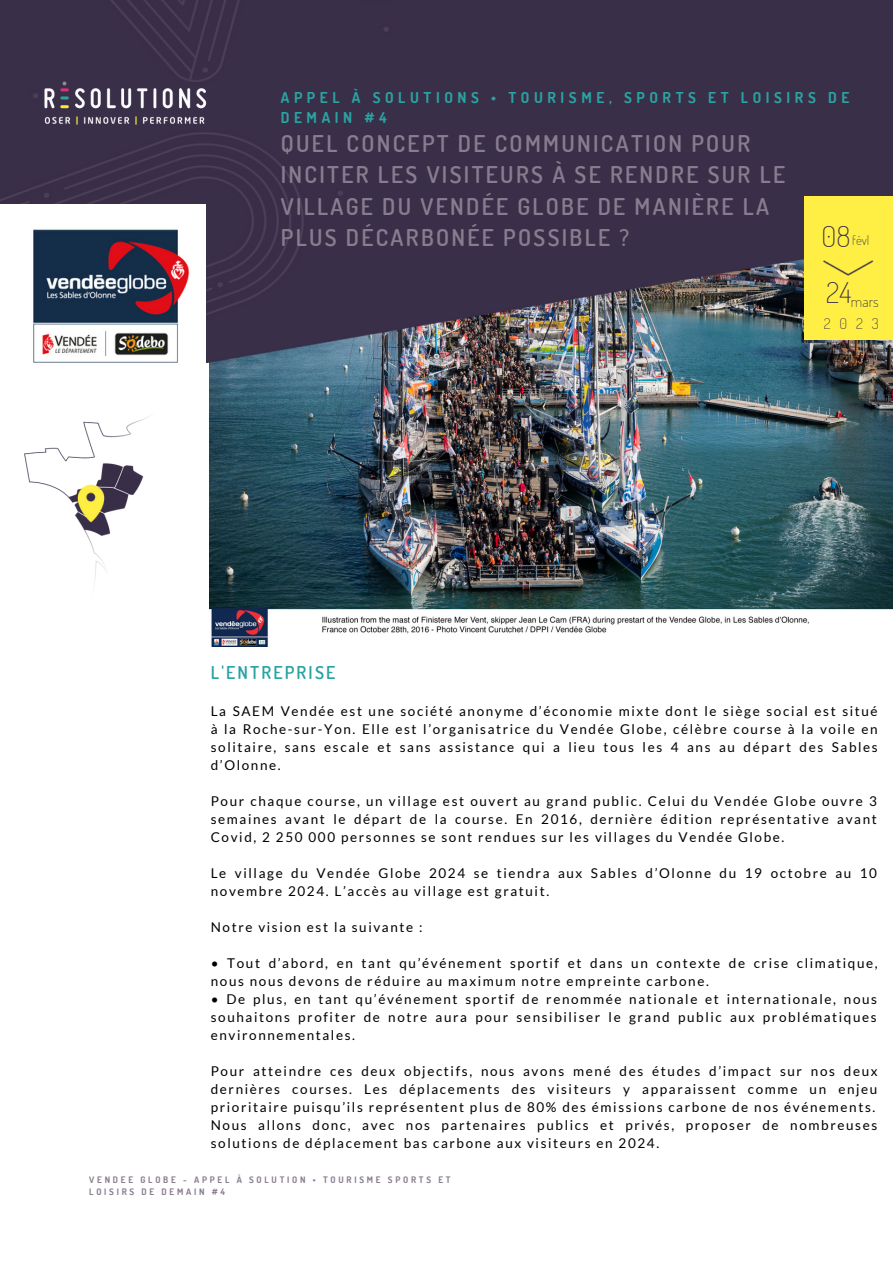
<style>
.page{position:relative;width:893px;height:1264px;background:#fff}
.page>*{position:absolute;margin:0;border:0;box-sizing:border-box;transform-origin:0 0}
.t1{font:600 23.1px/31.5px "Dosis";letter-spacing:.1em;color:#887d8f}
.t2{font:600 17.7px "Dosis";letter-spacing:.12em;color:#2aa3a2}
.t3{font:700 15px/20.2px "Dosis";letter-spacing:.305em;color:#2aa3a2}
.t4{font:200 14.85px/22.4px "Dosis";letter-spacing:.3em;color:#3a2f48}
.t5{font:13.5px/18px "Lato";letter-spacing:.12em;color:#000;text-align:justify}
.t6{font:200 13.05px "Dosis";color:#3a2f48}
.t7{font:700 9px/12.5px "Dosis";letter-spacing:.305em;color:#887d8f}
.s1{font-size:28.65px}
</style>
<div class="page">
<img style="left:209px;top:363px;width:683px;height:283px">
<img style="left:0;top:0;width:892px;height:363px">
<div style="left:804px;top:196px;width:88px;height:144px;background:#ffef44"></div>
<img style="left:823px;top:260px;width:51px;height:16px">
<div style="left:0;top:204px;width:206px;height:231px;background:#fff"></div>
<img style="left:24px;top:415px;width:127px;height:169px">
<img style="left:76px;top:483px;width:29px;height:42px">
<img style="left:21px;top:65px;width:208px;height:83px">
<img style="left:33px;top:229px;width:157px;height:134px">
<p class="t3" style="left:281px;top:86px;width:570px">APPEL À SOLUTIONS • TOURISME, SPORTS ET LOISIRS DE<br>DEMAIN #4</p>
<h1 class="t1" style="left:281px;top:127px;width:506px">QUEL CONCEPT DE COMMUNICATION POUR INCITER LES VISITEURS À SE RENDRE SUR LE VILLAGE DU VENDÉE GLOBE DE MANIÈRE LA PLUS DÉCARBONÉE POSSIBLE ?</h1>
<p class="t6" style="left:821px;top:232px;width:49px"><span class="s1">08</span>févl</p>
<p class="t4" style="left:823px;top:290px;width:57px"><sup>24</sup>mars<br>2023</p>
<h2 class="t2" style="left:211px;top:661px;width:126px">L'ENTREPRISE</h2>
<p class="t5" style="left:211px;top:702px;width:668px">La SAEM Vendée est une société anonyme d’économie mixte dont le siège social est situé à la Roche-sur-Yon. Elle est l’organisatrice du Vendée Globe, célèbre course à la voile en solitaire, sans escale et sans assistance qui a lieu tous les 4 ans au départ des Sables d’Olonne.</p>
<p class="t5" style="left:211px;top:792px;width:667px">Pour chaque course, un village est ouvert au grand public. Celui du Vendée Globe ouvre 3 semaines avant le départ de la course. En 2016, dernière édition représentative avant Covid, 2 250 000 personnes se sont rendues sur les villages du Vendée Globe.</p>
<p class="t5" style="left:211px;top:863px;width:667px">Le village du Vendée Globe 2024 se tiendra aux Sables d’Olonne du 19 octobre au 10 novembre 2024. L’accès au village est gratuit.</p>
<p class="t5" style="left:211px;top:917px;width:213px">Notre vision est la suivante :</p>
<p class="t5" style="left:211px;top:953px;width:668px">• Tout d’abord, en tant qu’événement sportif et dans un contexte de crise climatique, nous nous devons de réduire au maximum notre empreinte carbone.</p>
<p class="t5" style="left:211px;top:989px;width:667px">• De plus, en tant qu’événement sportif de renommée nationale et internationale, nous souhaitons profiter de notre aura pour sensibiliser le grand public aux problématiques environnementales.</p>
<p class="t5" style="left:211px;top:1061px;width:668px;text-align:left">Pour atteindre ces deux objectifs, nous avons mené des études d’impact sur nos deux dernières courses. Les déplacements des visiteurs y apparaissent comme un enjeu prioritaire puisqu’ils représentent plus de 80% des émissions carbone de nos événements.<br>Nous allons donc, avec nos partenaires publics et privés, proposer de nombreuses solutions de déplacement bas carbone aux visiteurs en 2024.</p>
<p class="t7" style="left:89px;top:1173px;width:363px">VENDEE GLOBE - APPEL À SOLUTION • TOURISME SPORTS ET<br>LOISIRS DE DEMAIN #4</p>
</div>
